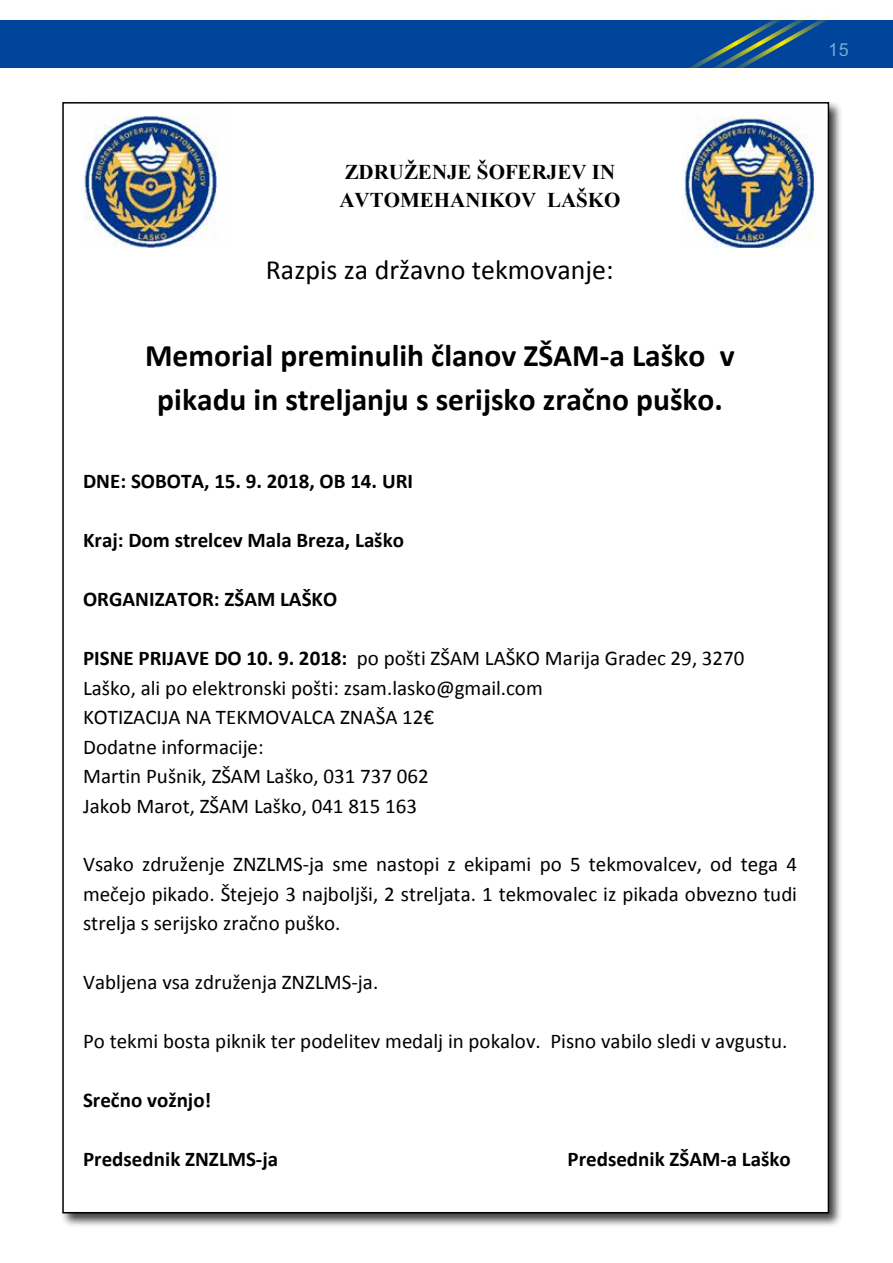
<style>
.page{position:relative;width:893px;height:1263px;background:#fff}
.page>*{position:absolute;margin:0;border:0;box-sizing:border-box;transform-origin:0 0}
.t1{font:700 31.5px/44.1px "Calibri";color:#000;text-align:center}
.t2{font:27.9px "Calibri";color:#000}
.t3{font:21px/29.4px "Calibri";color:#000}
.t4{font:700 21px "Calibri";color:#000}
.t5{font:700 21px/27.8px "Times New Roman";color:#000}
.t6{font:18px "Arial";color:#a5daeb}
.s1{font-weight:700}
</style>
<div class="page">
<div style="left:0;top:20px;width:893px;height:48px;background:#00459b"></div>
<svg style="left:684px;top:14px;width:148px;height:59px"></svg>
<div style="left:60px;top:100px;width:783px;height:1127px;background:#000;opacity:.75"></div>
<div style="left:63px;top:103px;width:765px;height:1110px;background:#fff"></div>
<img style="left:83px;top:116px;width:134px;height:131px">
<img style="left:682px;top:117px;width:134px;height:131px">
<p class="t6" style="left:829px;top:37px;width:22px">15</p>
<p class="t5" style="left:339px;top:158px;width:282px">ZDRUŽENJE ŠOFERJEV IN<br>AVTOMEHANIKOV LAŠKO</p>
<h2 class="t2" style="left:266px;top:252px;width:349px">Razpis za državno tekmovanje:</h2>
<h1 class="t1" style="left:145px;top:334px;width:591px">Memorial preminulih članov ZŠAM-a Laško v pikadu in streljanju s serijsko zračno puško.</h1>
<p class="t4" style="left:83px;top:468px;width:331px">DNE: SOBOTA, 15. 9. 2018, OB 14. URI</p>
<p class="t4" style="left:83px;top:527px;width:322px">Kraj: Dom strelcev Mala Breza, Laško</p>
<p class="t4" style="left:83px;top:586px;width:256px">ORGANIZATOR: ZŠAM LAŠKO</p>
<p class="t3" style="left:83px;top:644px;width:663px"><span class="s1">PISNE PRIJAVE DO 10. 9. 2018:</span> po pošti ZŠAM LAŠKO Marija Gradec 29, 3270<br>Laško, ali po elektronski pošti: zsam.lasko@gmail.com<br>KOTIZACIJA NA TEKMOVALCA ZNAŠA 12€<br>Dodatne informacije:<br>Martin Pušnik, ZŠAM Laško, 031 737 062<br>Jakob Marot, ZŠAM Laško, 041 815 163</p>
<p class="t3" style="left:83px;top:850px;width:716px;text-align:justify">Vsako združenje ZNZLMS-ja sme nastopi z ekipami po 5 tekmovalcev, od tega 4 mečejo pikado. Štejejo 3 najboljši, 2 streljata. 1 tekmovalec iz pikada obvezno tudi strelja s serijsko zračno puško.</p>
<p class="t3" style="left:83px;top:968px;width:297px">Vabljena vsa združenja ZNZLMS-ja.</p>
<p class="t3" style="left:83px;top:1026px;width:706px">Po tekmi bosta piknik ter podelitev medalj in pokalov. Pisno vabilo sledi v avgustu.</p>
<p class="t4" style="left:83px;top:1087px;width:130px">Srečno vožnjo!</p>
<p class="t4" style="left:83px;top:1146px;width:197px">Predsednik ZNZLMS-ja</p>
<p class="t4" style="left:568px;top:1146px;width:225px">Predsednik ZŠAM-a Laško</p>
</div>
